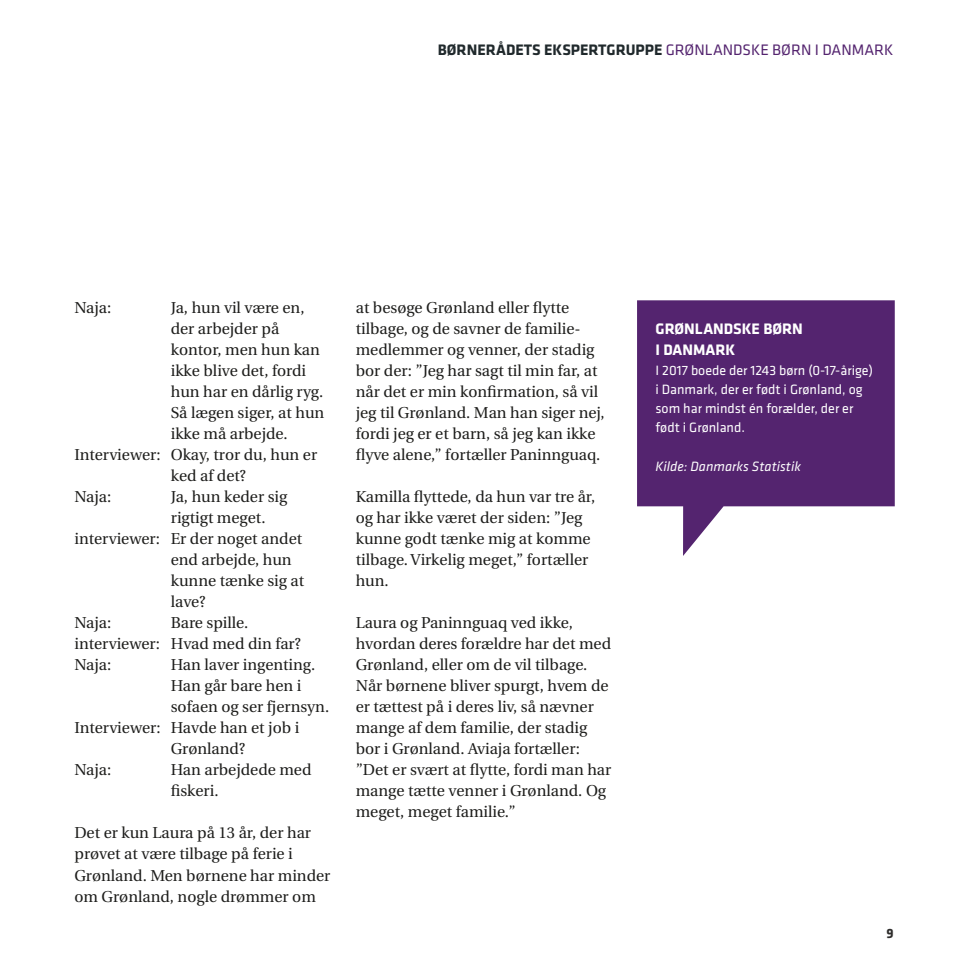
<style>
.page{position:relative;width:968px;height:968px;background:#fff}
.page>*{position:absolute;margin:0;border:0;box-sizing:border-box;transform-origin:0 0}
.t1{font:15.75px/21px "Utopia";color:#1d1d1b}
.t2{font:700 15.75px "Klavika";color:#20292c}
.t3{font:700 15.75px/21px "Klavika";color:#fff}
.t4{font:14px/19.2px "Klavika";color:#fff}
.t5{font:italic 14px "Klavika";color:#fff}
.t6{font:700 14px "Klavika";color:#2e2d2c}
.s1{font-weight:400;color:#54246f}
</style>
<div class="page">
<svg style="left:637px;top:300px;width:257px;height:256px;fill:#54246f"></svg>
<p class="t2" style="left:438px;top:41px;width:457px">BØRNERÅDETS EKSPERTGRUPPE <span class="s1">GRØNLANDSKE BØRN I DANMARK</span></p>
<p class="t1" style="left:74px;top:297px;width:38px">Naja:</p>
<p class="t1" style="left:171px;top:297px;width:135px">Ja, hun vil være en,</p>
<p class="t1" style="left:171px;top:318px;width:110px">der arbejder på</p>
<p class="t1" style="left:171px;top:339px;width:151px">kontor, men hun kan</p>
<p class="t1" style="left:171px;top:360px;width:137px">ikke blive det, fordi</p>
<p class="t1" style="left:171px;top:381px;width:154px">hun har en dårlig ryg.</p>
<p class="t1" style="left:171px;top:402px;width:155px">Så lægen siger, at hun</p>
<p class="t1" style="left:171px;top:423px;width:118px">ikke må arbejde.</p>
<p class="t1" style="left:74px;top:444px;width:244px">Interviewer: Okay, tror du, hun er</p>
<p class="t1" style="left:171px;top:465px;width:77px">ked af det?</p>
<p class="t1" style="left:74px;top:486px;width:38px">Naja:</p>
<p class="t1" style="left:171px;top:486px;width:118px">Ja, hun keder sig</p>
<p class="t1" style="left:171px;top:507px;width:96px">rigtigt meget.</p>
<p class="t1" style="left:74px;top:528px;width:229px">interviewer: Er der noget andet</p>
<p class="t1" style="left:171px;top:549px;width:122px">end arbejde, hun</p>
<p class="t1" style="left:171px;top:570px;width:135px">kunne tænke sig at</p>
<p class="t1" style="left:171px;top:591px;width:36px">lave?</p>
<p class="t1" style="left:74px;top:612px;width:38px">Naja:</p>
<p class="t1" style="left:74px;top:612px;width:228px;text-indent:96px">Bare spille. interviewer: Hvad med din far?<br>Naja:</p>
<p class="t1" style="left:171px;top:654px;width:146px">Han laver ingenting.</p>
<p class="t1" style="left:171px;top:675px;width:132px">Han går bare hen i</p>
<p class="t1" style="left:171px;top:696px;width:160px">sofaen og ser fjernsyn.</p>
<p class="t1" style="left:74px;top:717px;width:226px">Interviewer: Havde han et job i</p>
<p class="t1" style="left:171px;top:738px;width:76px">Grønland?</p>
<p class="t1" style="left:74px;top:759px;width:38px">Naja:</p>
<p class="t1" style="left:171px;top:759px;width:142px">Han arbejdede med fiskeri.</p>
<p class="t1" style="left:74px;top:822px;width:257px">Det er kun Laura på 13 år, der har prøvet at være tilbage på ferie i<br>Grønland. Men børnene har minder om Grønland, nogle drømmer om</p>
<p class="t1" style="left:356px;top:297px;width:250px">at besøge Grønland eller flytte tilbage, og de savner de familie&shy;medlemmer og venner, der stadig bor der: ”Jeg har sagt til min far, at når det er min konfirmation, så vil jeg til Grønland. Man han siger nej, fordi jeg er et barn, så jeg kan ikke flyve alene,” fortæller Paninnguaq.</p>
<p class="t1" style="left:356px;top:486px;width:241px">Kamilla flyttede, da hun var tre år, og har ikke været der siden: ”Jeg kunne godt tænke mig at komme tilbage. Virkelig meget,” fortæller hun.</p>
<p class="t1" style="left:356px;top:612px;width:257px">Laura og Paninnguaq ved ikke, hvordan deres forældre har det med<br>Grønland, eller om de vil tilbage.<br>Når børnene bliver spurgt, hvem de er tættest på i deres liv, så nævner mange af dem familie, der stadig bor i Grønland. Aviaja fortæller: ”Det er svært at flytte, fordi man har mange tætte venner i Grønland. Og meget, meget familie.”</p>
<p class="t3" style="left:655px;top:319px;width:149px">GRØNLANDSKE BØRN<br>I DANMARK</p>
<p class="t4" style="left:655px;top:360px;width:219px">I 2017 boede der 1243 børn (0-17-årige) i Danmark, der er født i Grønland, og som har mindst én forælder, der er født i Grønland.</p>
<p class="t5" style="left:655px;top:458px;width:147px">Kilde: Danmarks Statistik</p>
<p class="t6" style="left:886px;top:925px;width:9px">9</p>
</div>
